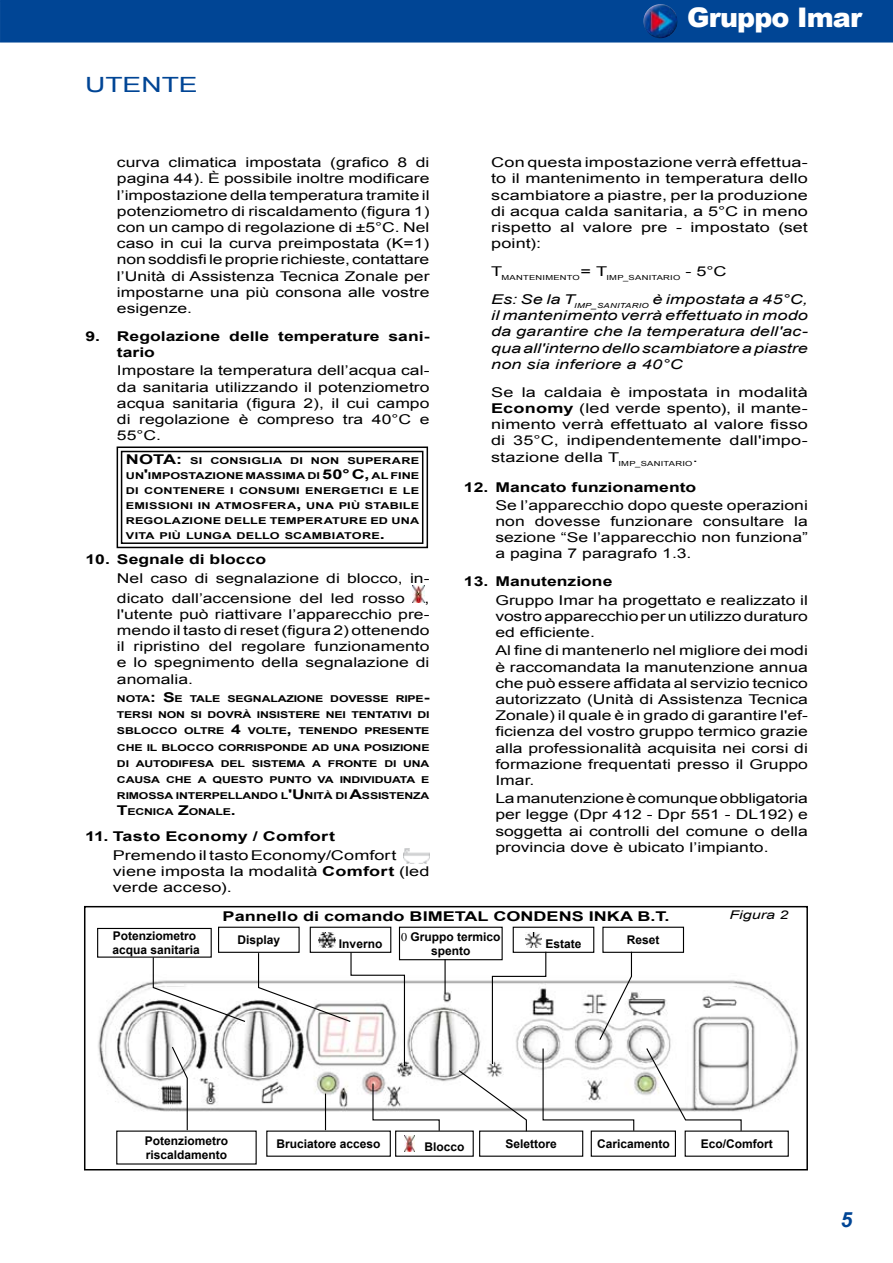
<style>
.page{position:relative;width:893px;height:1263px;background:#fff}
.page>*{position:absolute;margin:0;border:0;box-sizing:border-box;transform-origin:0 0}
.t1{font:900 27px "Arial";letter-spacing:-.03em;color:#fff}
.t2{font:21px "Arial";color:#004595;scale:1.34 1}
.t3{font:13.5px/16.2px "Arial";color:#000;text-align:justify;scale:1.3 1}
.t4{font:13.5px/16.2px "Arial";color:#000;text-align:justify;scale:1.34 1}
.t5{font:italic 13.5px/16.2px "Arial";color:#000;text-align:justify;scale:1.34 1}
.t6{font:700 13.5px/16.2px "Arial";color:#000;scale:1.3 1}
.t7{font:700 13.5px "Arial";color:#000;scale:1.34 1}
.t8{font:700 12px/14.4px "Arial";color:#000}
.t9{font:italic 12px "Arial";color:#000;scale:1.34 1}
.t10{font:700 9.45px/16.2px "Arial";letter-spacing:-.015em;color:#000;text-align:justify;scale:1.3 1}
.t11{font:700 9.45px/15px "Arial";letter-spacing:-.015em;color:#000;text-align:justify;scale:1.34 1}
.t12{font:7.05px "Arial";letter-spacing:.025em;color:#000;scale:1.34 1}
.s1{font-size:13.5px}
.s2{font-weight:700}
.s3{font-family:"Times";font-weight:400}
</style>
<div class="page">
<div style="left:1px;top:1px;width:891px;height:41px;background:#004595"></div>
<div style="left:0;top:0;width:893px;height:43px;border:2px solid #004595"></div>
<img style="left:643px;top:4px;width:34px;height:34px;border-radius:50%">
<img style="left:413px;top:585px;width:12px;height:17px">
<img style="left:404px;top:848px;width:25px;height:15px">
<div style="left:121px;top:451px;width:302px;height:93px;border:2px solid #000"></div>
<div style="left:117px;top:446px;width:311px;height:102px;border:2px solid #000"></div>
<div style="left:84px;top:906px;width:724px;height:264px;border:2px solid #000"></div>
<img style="left:98px;top:980px;width:701px;height:135px">
<div style="left:97px;top:928px;width:115px;height:30px;border:1px solid #000"></div>
<img style="left:319px;top:932px;width:17px;height:15px">
<div style="left:310px;top:927px;width:81px;height:26px;border:1px solid #000"></div>
<div style="left:399px;top:927px;width:104px;height:33px;border:1px solid #000"></div>
<img style="left:525px;top:932px;width:16px;height:15px">
<div style="left:513px;top:927px;width:81px;height:26px;border:1px solid #000"></div>
<div style="left:602px;top:927px;width:82px;height:26px;border:1px solid #000"></div>
<img style="left:404px;top:1136px;width:11px;height:15px">
<div style="left:395px;top:1130px;width:79px;height:27px;border:1px solid #000"></div>
<div style="left:479px;top:1130px;width:104px;height:27px;border:1px solid #000"></div>
<div style="left:591px;top:1130px;width:85px;height:27px;border:1px solid #000"></div>
<svg style="left:152px;top:956px;width:94px;height:67px"></svg>
<hr style="left:444px;top:959px;width:2px;height:35px;background:#000">
<svg style="left:171px;top:1045px;width:17px;height:86px"></svg>
<hr style="left:325px;top:1093px;width:1px;height:37px;background:#000">
<svg style="left:457px;top:951px;width:178px;height:181px"></svg>
<svg style="left:645px;top:1047px;width:97px;height:85px"></svg>
<svg style="left:372px;top:1082px;width:68px;height:50px"></svg>
<div style="left:218px;top:927px;width:82px;height:26px;border:1px solid #000"></div>
<svg style="left:257px;top:951px;width:149px;height:116px"></svg>
<h2 class="t2" style="left:85px;top:71px;width:86px">UTENTE</h2>
<p class="t3" style="left:117px;top:154px;width:242px">curva climatica impostata (grafico 8 di pagina 44). È possibile inoltre modificare l’impostazione della temperatura tramite il potenziometro di riscaldamento (figura 1) con un campo di regolazione di ±5°C. Nel caso in cui la curva preimpostata (K=1) non soddisfi le proprie richieste, contattare l’Unità di Assistenza Tecnica Zonale per impostarne una più consona alle vostre esigenze.</p>
<p class="t6" style="left:117px;top:329px;width:242px;text-indent:-32px">9. REGOLAZIONE DELLE TEMPERATURE SANI-<br>TARIO</p>
<p class="t3" style="left:117px;top:363px;width:242px">Impostare la temperatura dell’acqua cal&shy;da sanitaria utilizzando il potenziometro acqua sanitaria (figura 2), il cui campo di regolazione è compreso tra 40°C e 55°C.</p>
<p class="t11" style="left:126px;top:454px;width:220px"><span class="s1">NOTA:</span> SI CONSIGLIA DI NON SUPERARE UN<span class="s1">'</span>IMPOSTAZIONE MASSIMA DI <span class="s1">50° C,</span> AL FINE DI CONTENERE I CONSUMI ENERGETICI E LE EMISSIONI IN ATMOSFERA<span class="s1">,</span> UNA PIÙ STABILE REGOLAZIONE DELLE TEMPERATURE ED UNA VITA PIÙ LUNGA DELLO SCAMBIATORE<span class="s1">.</span></p>
<p class="t6" style="left:85px;top:552px;width:141px">10. SEGNALE DI BLOCCO</p>
<p class="t3" style="left:117px;top:568px;width:242px;line-height:20px">Nel caso di segnalazione di blocco, in&shy;dicato dall’accensione del led rosso</p>
<p class="t3" style="left:117px;top:590px;width:242px;text-indent:308px">, l'utente può riattivare l’apparecchio pre&shy;mendo il tasto di reset (figura 2) ottenendo il ripristino del regolare funzionamento e lo spegnimento della segnalazione di anomalia.</p>
<p class="t10" style="left:117px;top:691px;width:242px">NOTA<span class="s1">: S</span>E TALE SEGNALAZIONE DOVESSE RIPE<span class="s1">-</span>TERSI NON SI DOVRÀ INSISTERE NEI TENTATIVI DI SBLOCCO OLTRE <span class="s1">4</span> VOLTE<span class="s1">,</span> TENENDO PRESENTE CHE IL BLOCCO CORRISPONDE AD UNA POSIZIONE DI AUTODIFESA DEL SISTEMA A FRONTE DI UNA CAUSA CHE A QUESTO PUNTO VA INDIVIDUATA E RIMOSSA INTERPELLANDO L<span class="s1">'U</span> NITÀ DI <span class="s1">A</span>SSISTENZA <span class="s1">T</span>ECNICA <span class="s1">Z</span>ONALE<span class="s1">.</span></p>
<p class="t7" style="left:85px;top:827px;width:188px">11. TASTO ECONOMY / COMFORT</p>
<p class="t4" style="left:113px;top:847px;width:238px;text-align:left">Premendo il tasto Economy/Comfort viene imposta la modalità <span class="s2">COMFORT</span> (led verde acceso).</p>
<h1 class="t1" style="left:687px;top:-2px;width:176px">Gruppo Imar</h1>
<p class="t4" style="left:491px;top:154px;width:238px">Con questa impostazione verrà effettua&shy;to il mantenimento in temperatura dello scambiatore a piastre, per la produzione di acqua calda sanitaria, a 5°C in meno rispetto al valore pre - impostato (set point):</p>
<p class="t12" style="left:491px;top:273px;width:177px"><sup>T</sup>MANTENIMENTO<sup>=</sup> <sup>T</sup>IMP_SANITARIO <sup>-</sup> <sup>5°C</sup></p>
<p class="t5" style="left:491px;top:291px;width:238px">Es: Se la T<sub>IMP_SANITARIO</sub> è impostata a 45°C, il mantenimento verrà effettuato in modo da garantire che la temperatura dell'ac&shy;qua all'interno dello scambiatore a piastre non sia inferiore a 40°C</p>
<p class="t4" style="left:491px;top:384px;width:238px">Se la caldaia è impostata in modalità <span class="s2">ECONOMY</span> (led verde spento), il mante&shy;nimento verrà effettuato al valore fisso di 35°C, indipendentemente dall'impo&shy;stazione della T<sub>IMP_SANITARIO</sub>.</p>
<p class="t6" style="left:464px;top:479px;width:180px">12. MANCATO FUNZIONAMENTO</p>
<p class="t3" style="left:495px;top:497px;width:242px">Se l’apparecchio dopo queste operazioni non dovesse funzionare consultare la sezione “Se l’apparecchio non funziona” a pagina 7 paragrafo 1.3.</p>
<p class="t6" style="left:464px;top:574px;width:116px">13. MANUTENZIONE</p>
<p class="t3" style="left:495px;top:592px;width:242px">Gruppo Imar ha progettato e realizzato il vostro apparecchio per un utilizzo duraturo ed efficiente.</p>
<p class="t3" style="left:495px;top:643px;width:242px">Al fine di mantenerlo nel migliore dei modi è raccomandata la manutenzione annua che può essere affidata al servizio tecnico autorizzato (Unità di Assistenza Tecnica Zonale) il quale è in grado di garantire l'ef&shy;ficienza del vostro gruppo termico grazie alla professionalità acquisita nei corsi di formazione frequentati presso il Gruppo Imar.</p>
<p class="t3" style="left:495px;top:790px;width:242px">La manutenzione è comunque obbligatoria per legge (Dpr 412 - Dpr 551 - DL192) e soggetta ai controlli del comune o della provincia dove è ubicato l’impianto.</p>
<p class="t8" style="left:112px;top:929px;width:89px">POTENZIOMETRO<br>ACQUA SANITARIA</p>
<p class="t7" style="left:223px;top:907px;width:191px">PANNELLO DI COMANDO BIMETAL</p>
<p class="t7" style="left:493px;top:907px;width:21px">CONDENS</p>
<p class="t7" style="left:589px;top:907px;width:62px">IN KA B.T.</p>
<p class="t9" style="left:729px;top:907px;width:46px">Figura 2</p>
<p class="t8" style="left:237px;top:933px;width:44px">DISPLAY</p>
<p class="t8" style="left:339px;top:936px;width:45px">INVERNO</p>
<p class="t8" style="left:401px;top:930px;width:101px;text-align:center"><span class="s3">0</span> GRUPPO TERMICO<br>SPENTO</p>
<p class="t8" style="left:546px;top:936px;width:38px">ESTATE</p>
<p class="t8" style="left:627px;top:933px;width:34px">RESET</p>
<p class="t8" style="left:145px;top:1134px;width:85px">POTENZIOMETRO<br>RISCALDAMENTO</p>
<p class="t8" style="left:277px;top:1137px;width:106px">BRUCIATORE ACCESO</p>
<p class="t8" style="left:425px;top:1140px;width:42px">BLOCCO</p>
<p class="t8" style="left:505px;top:1137px;width:53px">SELETTORE</p>
<p class="t8" style="left:597px;top:1137px;width:74px">CARICAMENTO</p>
<p class="t8" style="left:701px;top:1137px;width:73px">ECO/COMFORT</p>
</div>
